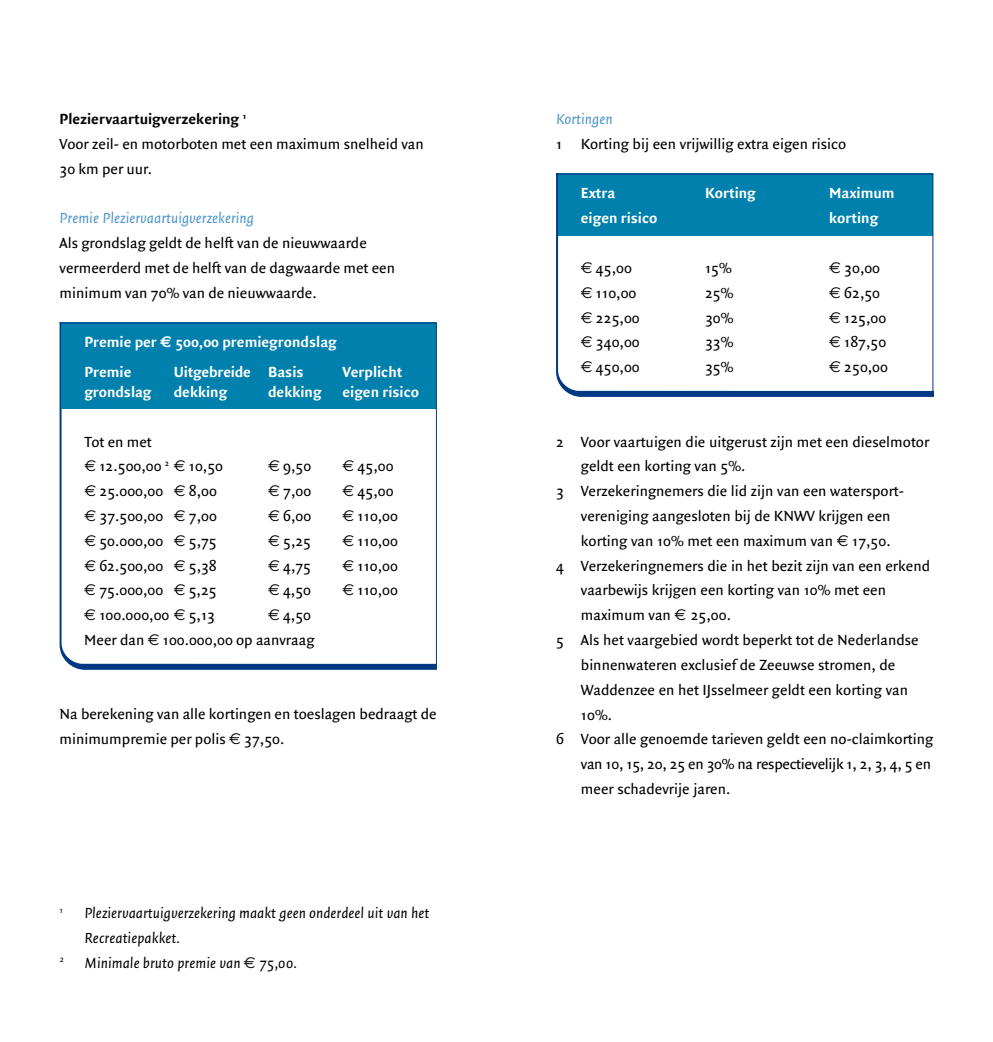
<style>
.page{position:relative;width:993px;height:1042px;background:#fff}
.page>*{position:absolute;margin:0;border:0;box-sizing:border-box;transform-origin:0 0}
.t1{font:15.75px/24.8px "Quadraat Sans";color:#000}
.t2{font:700 15.75px/30.1px "Quadraat Sans";color:#fff}
.t3{font:italic 15.75px/24.8px "Quadraat Sans";color:#000}
.t4{font:15.75px "Quadraat Sans";letter-spacing:-.02em;color:#000}
.t5{font:italic 15.75px "Quadraat Sans";color:#4d94cb}
.t6{font:italic 9.1px "Quadraat Sans";color:#000}
.s1{font-weight:700}
.s2{font-family:"Euro Sans"}
.s3{font-family:"Euro Sans";font-style:normal}
</style>
<div class="page">
<svg style="left:61px;top:323px;width:375px;height:341px"></svg>
<div style="left:62px;top:322px;width:374px;height:87px;background:#0080ac"></div>
<hr style="left:60px;top:322px;width:377px;height:1px;background:#003883">
<hr style="left:436px;top:322px;width:1px;height:346px;background:#003883">
<svg style="left:556px;top:175px;width:376px;height:222px;background:#0f438a"></svg>
<svg style="left:558px;top:236px;width:374px;height:155px"></svg>
<div style="left:558px;top:174px;width:374px;height:62px;background:#0080ac"></div>
<hr style="left:556px;top:174px;width:377px;height:1px;background:#003883">
<hr style="left:932px;top:174px;width:1px;height:223px;background:#003883">
<p class="t1" style="left:60px;top:107px;width:365px"><span class="s1">Pleziervaartuigverzekering</span> <sup>1<br></sup>Voor zeil- en motorboten met een maximum snelheid van<br>30 km per uur.</p>
<p class="t5" style="left:60px;top:210px;width:196px">Premie Pleziervaartuigverzekering</p>
<p class="t1" style="left:60px;top:231px;width:337px">Als grondslag geldt de helft van de nieuwwaarde vermeerderd met de helft van de dagwaarde met een minimum van 70% van de nieuwwaarde.</p>
<p class="t2" style="left:84px;top:328px;width:254px">Premie per <span class="s2">n</span> 500,00 premiegrondslag<br>Premie</p>
<p class="t2" style="left:174px;top:358px;width:131px">Uitgebreide Basis</p>
<p class="t2" style="left:342px;top:358px;width:61px">Verplicht</p>
<p class="t2" style="left:84px;top:377px;width:68px">grondslag</p>
<p class="t2" style="left:174px;top:377px;width:55px">dekking</p>
<p class="t2" style="left:268px;top:377px;width:55px">dekking</p>
<p class="t2" style="left:342px;top:377px;width:78px">eigen risico</p>
<p class="t1" style="left:84px;top:429px;width:140px">Tot en met<br><span class="s2">N</span> 12.500,00 <sup>2</sup> <span class="s2">N</span> 10,50</p>
<p class="t1" style="left:268px;top:454px;width:45px"><span class="s2">N</span> 9,50</p>
<p class="t1" style="left:342px;top:454px;width:52px"><span class="s2">N</span> 45,00</p>
<p class="t1" style="left:84px;top:479px;width:134px"><span class="s2">N</span> 25.000,00 <span class="s2">N</span> 8,00</p>
<p class="t1" style="left:268px;top:479px;width:45px"><span class="s2">N</span> 7,00</p>
<p class="t1" style="left:342px;top:479px;width:52px"><span class="s2">N</span> 45,00</p>
<p class="t1" style="left:84px;top:504px;width:134px"><span class="s2">N</span> 37.500,00 <span class="s2">N</span> 7,00</p>
<p class="t1" style="left:268px;top:504px;width:45px"><span class="s2">N</span> 6,00</p>
<p class="t1" style="left:342px;top:504px;width:57px"><span class="s2">N</span> 110,00</p>
<p class="t1" style="left:84px;top:529px;width:134px"><span class="s2">N</span> 50.000,00 <span class="s2">N</span> 5,75</p>
<p class="t1" style="left:268px;top:529px;width:45px"><span class="s2">N</span> 5,25</p>
<p class="t1" style="left:342px;top:529px;width:57px"><span class="s2">N</span> 110,00</p>
<p class="t1" style="left:84px;top:553px;width:134px"><span class="s2">N</span> 62.500,00 <span class="s2">N</span> 5,38</p>
<p class="t1" style="left:268px;top:553px;width:45px"><span class="s2">N</span> 4,75</p>
<p class="t1" style="left:342px;top:553px;width:57px"><span class="s2">N</span> 110,00</p>
<p class="t1" style="left:84px;top:578px;width:134px"><span class="s2">N</span> 75.000,00 <span class="s2">N</span> 5,25</p>
<p class="t1" style="left:268px;top:578px;width:45px"><span class="s2">N</span> 4,50</p>
<p class="t1" style="left:342px;top:578px;width:57px"><span class="s2">N</span> 110,00</p>
<p class="t1" style="left:84px;top:603px;width:132px"><span class="s2">N</span> 100.000,00 <span class="s2">N</span> 5,13</p>
<p class="t1" style="left:84px;top:603px;width:232px;text-align:right"><span class="s2">N</span> 4,50<br>Meer dan <span class="s2">N</span> 100.000,00 op aanvraag</p>
<p class="t1" style="left:59px;top:702px;width:378px">Na berekening van alle kortingen en toeslagen bedraagt de minimumpremie per polis <span class="s2">N</span> 37,50.</p>
<p class="t6" style="left:60px;top:905px;width:5px">1</p>
<p class="t3" style="left:84px;top:901px;width:346px">Pleziervaartuigverzekering maakt geen onderdeel uit van het<br>Recreatiepakket.</p>
<p class="t6" style="left:60px;top:954px;width:6px">2</p>
<p class="t3" style="left:84px;top:951px;width:214px">Minimale bruto premie van <span class="s3">N</span> 75,00.</p>
<p class="t5" style="left:556px;top:111px;width:58px">Kortingen</p>
<p class="t1" style="left:556px;top:132px;width:291px">1 Korting bij een vrijwillig extra eigen risico</p>
<p class="t2" style="left:580px;top:179px;width:36px">Extra</p>
<p class="t2" style="left:704px;top:179px;width:52px">Korting</p>
<p class="t2" style="left:828px;top:179px;width:67px">Maximum</p>
<p class="t2" style="left:580px;top:204px;width:78px">eigen risico</p>
<p class="t2" style="left:828px;top:204px;width:51px">korting</p>
<p class="t1" style="left:580px;top:256px;width:52px"><span class="s2">N</span> 45,00</p>
<p class="t1" style="left:704px;top:256px;width:28px">15%</p>
<p class="t1" style="left:828px;top:256px;width:52px"><span class="s2">N</span> 30,00</p>
<p class="t1" style="left:580px;top:281px;width:57px"><span class="s2">N</span> 110,00</p>
<p class="t1" style="left:704px;top:281px;width:30px">25%</p>
<p class="t1" style="left:828px;top:281px;width:52px"><span class="s2">N</span> 62,50</p>
<p class="t1" style="left:580px;top:305px;width:60px"><span class="s2">N</span> 225,00</p>
<p class="t1" style="left:704px;top:305px;width:30px">30%</p>
<p class="t1" style="left:828px;top:305px;width:59px"><span class="s2">N</span> 125,00</p>
<p class="t1" style="left:580px;top:330px;width:60px"><span class="s2">N</span> 340,00</p>
<p class="t1" style="left:704px;top:330px;width:30px">33%</p>
<p class="t1" style="left:828px;top:330px;width:59px"><span class="s2">N</span> 187,50</p>
<p class="t1" style="left:580px;top:355px;width:60px"><span class="s2">N</span> 450,00</p>
<p class="t1" style="left:704px;top:355px;width:30px">35%</p>
<p class="t1" style="left:828px;top:355px;width:60px"><span class="s2">N</span> 250,00</p>
<p class="t1" style="left:556px;top:429px;width:375px">2 Voor vaartuigen die uitgerust zijn met een dieselmotor</p>
<p class="t1" style="left:580px;top:454px;width:166px">geldt een korting van 5%.</p>
<p class="t1" style="left:556px;top:479px;width:348px">3 Verzekeringnemers die lid zijn van een watersport-</p>
<p class="t1" style="left:580px;top:504px;width:311px">vereniging aangesloten bij de KNWV krijgen een</p>
<p class="t1" style="left:580px;top:529px;width:311px">korting van 10% met een maximum van <span class="s2">N</span> 17,50.</p>
<p class="t1" style="left:556px;top:553px;width:375px">4 Verzekeringnemers die in het bezit zijn van een erkend</p>
<p class="t1" style="left:580px;top:578px;width:306px">vaarbewijs krijgen een korting van 10% met een</p>
<p class="t1" style="left:580px;top:603px;width:151px">maximum van <span class="s2">N</span> 25,00.</p>
<p class="t1" style="left:556px;top:628px;width:364px">5 Als het vaargebied wordt beperkt tot de Nederlandse</p>
<p class="t1" style="left:580px;top:653px;width:316px">binnenwateren exclusief de Zeeuwse stromen, de</p>
<p class="t1" style="left:580px;top:677px;width:328px">Waddenzee en het IJsselmeer geldt een korting van</p>
<p class="t1" style="left:580px;top:702px;width:33px">10%.</p>
<p class="t1" style="left:556px;top:727px;width:378px">6 Voor alle genoemde tarieven geldt een no-claimkorting</p>
<p class="t4" style="left:580px;top:755px;width:351px">van 10, 15, 20, 25 en 30% na respectievelijk 1, 2, 3, 4, 5 en</p>
<p class="t1" style="left:580px;top:777px;width:151px">meer schadevrije jaren.</p>
</div>
